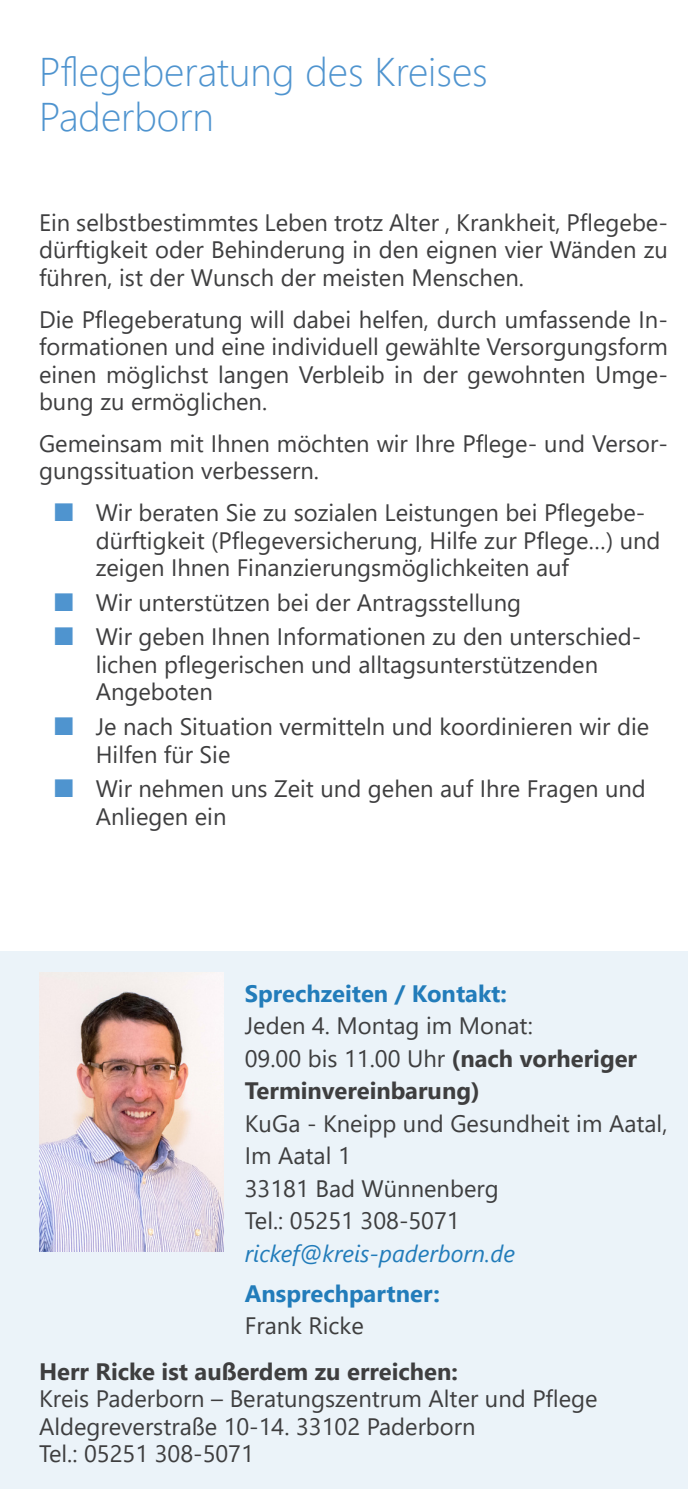
<style>
.page{position:relative;width:688px;height:1489px;background:#fff}
.page>*{position:absolute;margin:0;border:0;box-sizing:border-box;transform-origin:0 0}
.FT{font:300 40px/45px "Segoe UI";color:#4f94cf}
.FT-2{font:23.75px/27.5px "Segoe UI";color:#3e3e3f}
.FT-3{font:700 23.75px/32.5px "Segoe UI";color:#227cba}
.t1{font:700 23.75px "Segoe UI";color:#3e3e3f}
.s1{font-size:25px;color:#4f94cf}
.s2{font-weight:700}
.s3{font-style:italic;color:#227cba}
.s4{font-weight:400;color:#3e3e3f}
</style>
<div class="page">
<div style="left:0;top:951px;width:687px;height:537px;background:#ebf3f9"></div>
<img style="left:39px;top:972px;width:184px;height:279px">
<p class="FT" style="left:39px;top:45px;width:450px">Pflegeberatung des Kreises<br>Paderborn</p>
<p class="FT-2" style="left:39px;top:207px;width:630px;text-align:justify">Ein selbstbestimmtes Leben trotz Alter , Krankheit, Pflegebe&shy;dürftigkeit oder Behinderung in den eignen vier Wänden zu führen, ist der Wunsch der meisten Menschen.</p>
<p class="FT-2" style="left:39px;top:303px;width:630px;text-align:justify">Die Pflegeberatung will dabei helfen, durch umfassende In&shy;formationen und eine individuell gewählte Versorgungsform einen möglichst langen Verbleib in der gewohnten Umge&shy;bung zu ermöglichen.</p>
<p class="FT-2" style="left:39px;top:427px;width:630px">Gemeinsam mit Ihnen möchten wir Ihre Pflege- und Versor&shy;gungssituation verbessern.</p>
<p class="FT-2" style="left:96px;top:497px;width:566px;text-indent:-43px"><span class="s1">■</span> Wir beraten Sie zu sozialen Leistungen bei Pflegebe&shy;dürftigkeit (Pflegeversicherung, Hilfe zur Pflege…) und zeigen Ihnen Finanzierungsmöglichkeiten auf</p>
<p class="FT-2" style="left:53px;top:586px;width:469px"><span class="s1">■</span> Wir unterstützen bei der Antragsstellung</p>
<p class="FT-2" style="left:96px;top:621px;width:547px;text-indent:-43px"><span class="s1">■</span> Wir geben Ihnen Informationen zu den unterschied&shy;lichen pflegerischen und alltagsunterstützenden<br>Angeboten</p>
<p class="FT-2" style="left:96px;top:710px;width:555px;text-indent:-43px"><span class="s1">■</span> Je nach Situation vermitteln und koordinieren wir die<br>Hilfen für Sie</p>
<p class="FT-2" style="left:96px;top:772px;width:551px;text-indent:-43px"><span class="s1">■</span> Wir nehmen uns Zeit und gehen auf Ihre Fragen und<br>Anliegen ein</p>
<p class="FT-3" style="left:245px;top:975px;width:263px">Sprechzeiten / Kontakt:</p>
<p class="FT-2" style="left:245px;top:1007px;width:424px;line-height:32.5px">Jeden 4. Montag im Monat:<br>09.00 bis 11.00 Uhr <span class="s2">(nach vorheriger<br>Terminvereinbarung)<br></span>KuGa - Kneipp und Gesundheit im Aatal,<br>Im Aatal 1<br>33181 Bad Wünnenberg<br>Tel.: 05251 308-5071 <span class="s3">rickef@kreis-paderborn.de</span></p>
<p class="FT-3" style="left:245px;top:1275px;width:196px">Ansprechpartner:<br><span class="s4">Frank Ricke</span></p>
<p class="t1" style="left:39px;top:1348px;width:420px">Herr Ricke ist außerdem zu erreichen:</p>
<p class="FT-2" style="left:39px;top:1382px;width:560px">Kreis Paderborn – Beratungszentrum Alter und Pflege<br>Aldegreverstraße 10-14. 33102 Paderborn</p>
<p class="FT-2" style="left:39px;top:1437px;width:216px">Tel.: 05251 308-5071</p>
</div>
